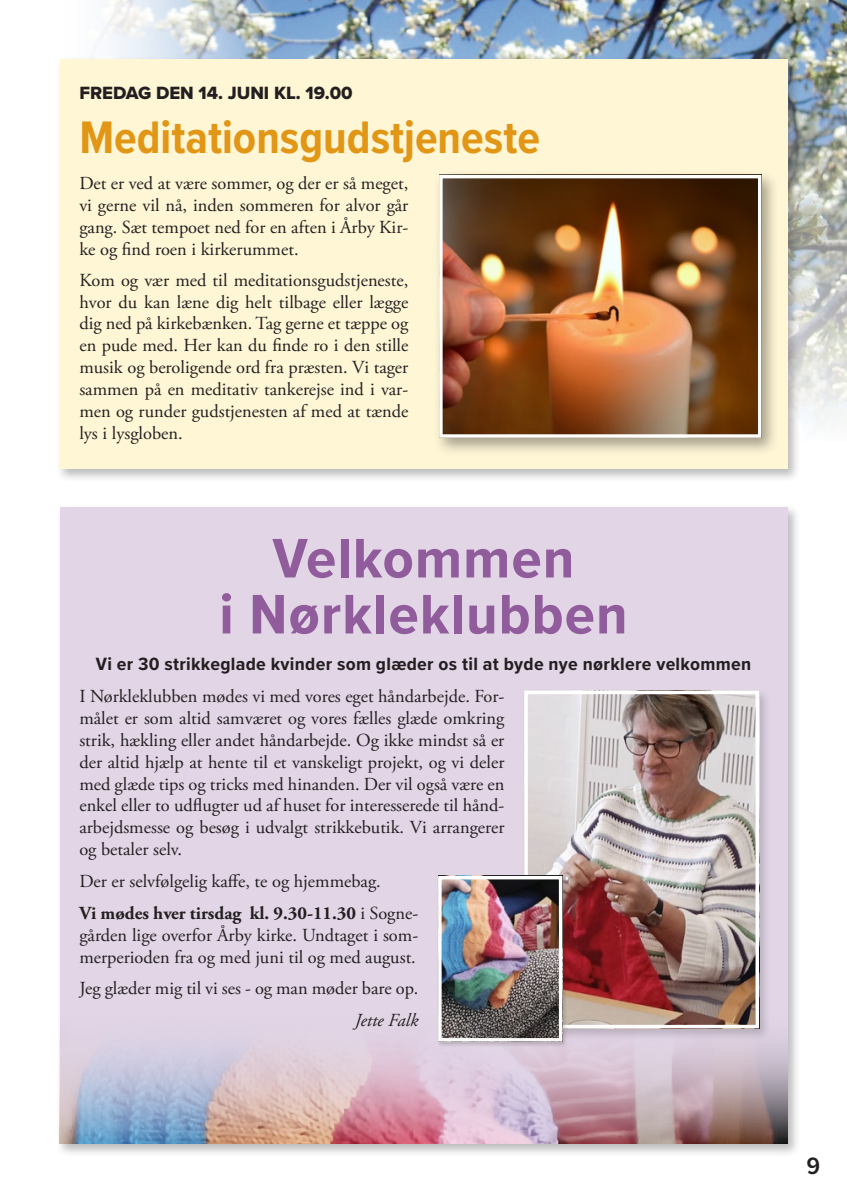
<style>
.page{position:relative;width:847px;height:1203px;background:#fff}
.page>*{position:absolute;margin:0;border:0;box-sizing:border-box;transform-origin:0 0}
.t1{font:700 57.75px/56px "Proxima Nova Cond";letter-spacing:.015em;color:#905c9b;text-align:center;scale:1.1 1}
.t2{font:700 47.25px "Proxima Nova Cond";color:#e29616}
.t3{font:600 24.5px "Proxima Nova Cond";color:#231f20;scale:1.1 1}
.t4{font:18.38px/21.9px "Adobe Garamond Pro";color:#231f20;text-align:justify}
.t5{font:700 18.38px "Proxima Nova Cond";letter-spacing:.015em;color:#231f20;scale:1.1 1}
.t6{font:18.38px "Proxima Nova Extrabld";color:#231f20}
.t7{font:italic 18.38px "Adobe Garamond Pro";color:#231f20}
.s1{font-weight:700}
</style>
<div class="page">
<img style="left:98px;top:0;width:749px;height:425px">
<div style="left:56px;top:56px;width:745px;height:426px;background:#231f20;opacity:.3"></div>
<div style="left:60px;top:60px;width:727px;height:409px;background:#fef6d5"></div>
<div style="left:433px;top:169px;width:346px;height:287px;background:#231f20;opacity:.4"></div>
<img style="left:444px;top:180px;width:312px;height:253px">
<div style="left:439px;top:175px;width:322px;height:263px;border:4px solid #fff"></div>
<div style="left:56px;top:503px;width:745px;height:654px;background:#231f20;opacity:.3"></div>
<div style="left:60px;top:507px;width:727px;height:636px;background:#e1d5e6"></div>
<div style="left:521px;top:687px;width:250px;height:354px;background:#231f20;opacity:.2"></div>
<img style="left:529px;top:696px;width:225px;height:301px">
<div style="left:524px;top:691px;width:235px;height:337px;border:4px solid #fff"></div>
<div style="left:437px;top:875px;width:131px;height:172px;background:#231f20;opacity:.2"></div>
<img style="left:443px;top:881px;width:114px;height:116px">
<div style="left:438px;top:876px;width:124px;height:166px;border:4px solid #fff"></div>
<img style="left:60px;top:997px;width:727px;height:146px">
<p class="t6" style="left:79px;top:79px;width:275px">FREDAG DEN 14. JUNI KL. 19.00</p>
<p class="t2" style="left:79px;top:102px;width:462px">Meditationsgudstjeneste</p>
<p class="t4" style="left:79px;top:173px;width:330px">Det er ved at være sommer, og der er så meget, vi gerne vil nå, inden sommeren for alvor går gang. Sæt tempoet ned for en aften i Årby Kir&shy;ke og find roen i kirkerummet.</p>
<p class="t4" style="left:79px;top:270px;width:330px">Kom og vær med til meditationsgudstjeneste, hvor du kan læne dig helt tilbage eller lægge dig ned på kirkebænken. Tag gerne et tæppe og en pude med. Her kan du finde ro i den stille musik og beroligende ord fra præsten. Vi tager sammen på en meditativ tankerejse ind i var&shy;men og runder gudstjenesten af med at tænde lys i lysgloben.</p>
<p class="t1" style="left:219px;top:529px;width:373px">Velkommen<br>i Nørkleklubben</p>
<p class="t5" style="left:96px;top:651px;width:597px">Vi er 30 strikkeglade kvinder som glæder os til at byde nye nørklere velkommen</p>
<p class="t4" style="left:79px;top:686px;width:427px">I Nørkleklubben mødes vi med vores eget håndarbejde. For&shy;målet er som altid samværet og vores fælles glæde omkring strik, hækling eller andet håndarbejde. Og ikke mindst så er der altid hjælp at hente til et vanskeligt projekt, og vi deler med glæde tips og tricks med hinanden. Der vil også være en enkel eller to udflugter ud af huset for interesserede til hånd&shy;arbejdsmesse og besøg i udvalgt strikkebutik. Vi arrangerer og betaler selv.</p>
<p class="t4" style="left:79px;top:871px;width:303px">Der er selvfølgelig kaffe, te og hjemmebag.</p>
<p class="t4" style="left:79px;top:903px;width:340px"><span class="s1">Vi mødes hver tirsdag kl. 9.30-11.30</span> i Sogne&shy;gården lige overfor Årby kirke. Undtaget i som&shy;merperioden fra og med juni til og med august.</p>
<p class="t4" style="left:79px;top:978px;width:340px">Jeg glæder mig til vi ses - og man møder bare op.</p>
<p class="t7" style="left:355px;top:1009px;width:65px">Jette Falk</p>
<p class="t3" style="left:806px;top:1148px;width:14px">9</p>
</div>
